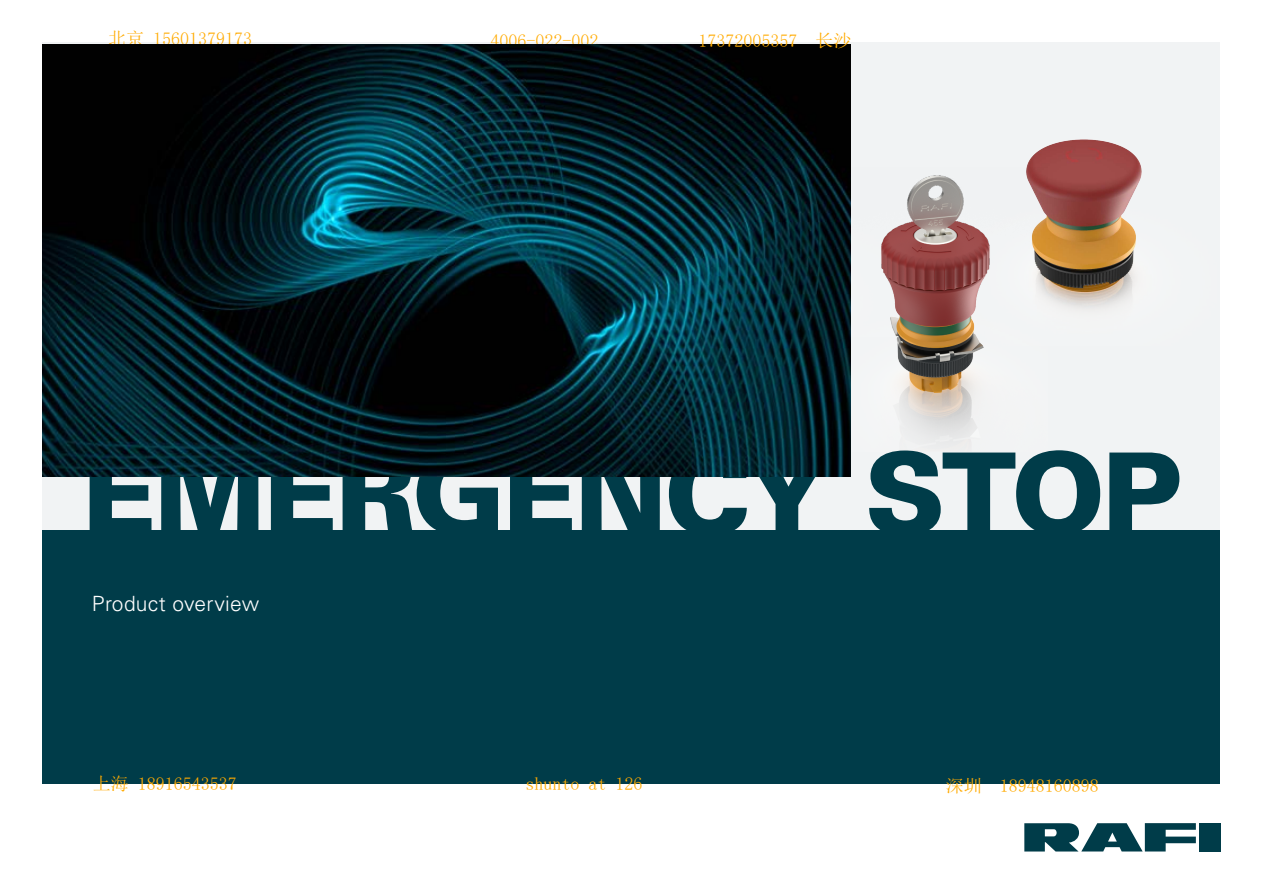
<style>
.page{position:relative;width:1263px;height:893px;background:#fff}
.page>*{position:absolute;margin:0;border:0;box-sizing:border-box;transform-origin:0 0}
.t1{font:900 112.5px "Univers LT Std";letter-spacing:-.035em;color:#003c49}
.Titel_Subheadline{font:300 21px "Univers LT Std";letter-spacing:.01em;color:#fff}
.t2{font:18px "Sim Sun";color:#ffab00}
</style>
<div class="page">
<div style="left:43px;top:43px;width:1177px;height:487px;background:#f1f3f4"></div>
<svg style="left:1024px;top:823px;width:172px;height:28px"></svg>
<div style="left:1199px;top:823px;width:21px;height:28px;background:#003c49"></div>
<div style="left:43px;top:530px;width:1177px;height:253px;background:#003c49"></div>
<img style="left:1026px;top:139px;width:116px;height:169px">
<img style="left:850px;top:167px;width:197px;height:284px">
<img style="left:43px;top:44px;width:807px;height:433px">
<p class="t2" style="left:108px;top:29px;width:145px">北京 15601379173</p>
<p class="t2" style="left:490px;top:32px;width:109px">4006-022-002</p>
<p class="t2" style="left:698px;top:31px;width:154px">17372005357 长沙</p>
<p class="t1" style="left:82px;top:423px;width:1102px">EMERGENCY STOP</p>
<p class="Titel_Subheadline" style="left:92px;top:591px;width:169px">Product overview</p>
<p class="t2" style="left:93px;top:774px;width:145px">上海 18916543537</p>
<p class="t2" style="left:525px;top:774px;width:118px">shunto at 126</p>
<p class="t2" style="left:946px;top:777px;width:154px">深圳 18948160898</p>
</div>
